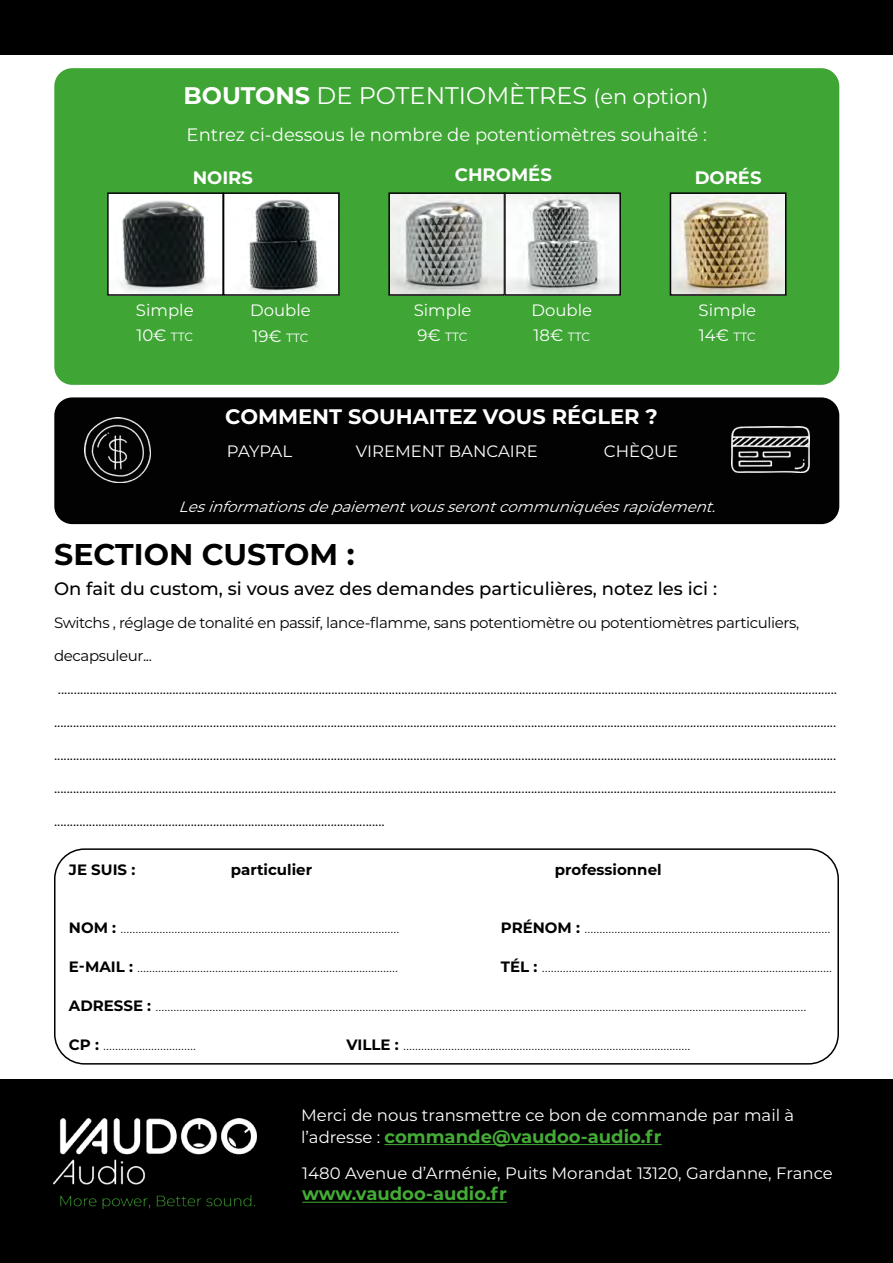
<style>
.page{position:relative;width:893px;height:1263px;background:#fff}
.page>*{position:absolute;margin:0;border:0;box-sizing:border-box;transform-origin:0 0}
.t1{font:700 30px "Montserrat";color:#000}
.t2{font:24px "Montserrat";color:#fff}
.t3{font:700 21px "Montserrat";color:#fff}
.t4{font:500 18px "Montserrat";color:#000}
.t5{font:700 18px "Montserrat";color:#44ac36}
.t6{font:18px "Montserrat";color:#fff}
.t7{font:700 18px "Montserrat";color:#fff}
.t8{font:16.5px/25.5px "Montserrat";color:#fff}
.t9{font:15px "Montserrat";letter-spacing:-.025em;color:#000}
.t10{font:300 15px "Montserrat";color:#000}
.t11{font:italic 15px "Montserrat";color:#fff}
.t12{font:700 15px "Montserrat";color:#000}
.t13{font:12px "Montserrat";color:#fff}
.s1{font-weight:700}
.s2{font-size:21px}
.s3{font-size:12px}
.s4{font-size:16.5px}
.s5{font-weight:400;font-size:16.5px;color:#fff}
</style>
<div class="page">
<div style="left:0;top:1079px;width:893px;height:184px;background:#000"></div>
<div style="left:54px;top:848px;width:785px;height:216px;border:2px solid #000;border-radius:30px"></div>
<div style="left:0;top:0;width:893px;height:54px;background:#000"></div>
<div style="left:54px;top:68px;width:785px;height:317px;background:#3fa535;border-radius:18px"></div>
<div style="left:54px;top:397px;width:785px;height:127px;background:#020203;border-radius:18px"></div>
<img style="left:54px;top:1118px;width:203px;height:91px">
<img style="left:110px;top:195px;width:227px;height:98px">
<div style="left:107px;top:192px;width:117px;height:104px;border:2px solid #000"></div>
<div style="left:223px;top:192px;width:117px;height:104px;border:2px solid #000"></div>
<img style="left:391px;top:195px;width:227px;height:98px">
<div style="left:388px;top:192px;width:117px;height:104px;border:2px solid #000"></div>
<div style="left:504px;top:192px;width:117px;height:104px;border:2px solid #000"></div>
<img style="left:673px;top:195px;width:110px;height:98px">
<div style="left:670px;top:192px;width:116px;height:104px;border:2px solid #000"></div>
<img style="left:84px;top:418px;width:66px;height:65px">
<img style="left:731px;top:426px;width:78px;height:46px">
<hr style="left:385px;top:1144px;width:277px;height:1px;background:#44ac36">
<hr style="left:302px;top:1202px;width:205px;height:1px;background:#44ac36">
<h2 class="t2" style="left:183px;top:79px;width:527px"><span class="s1">BOUTONS</span> DE POTENTIOMÈTRES <span class="s2">(en option)</span></h2>
<p class="t6" style="left:187px;top:122px;width:522px">Entrez ci-dessous le nombre de potentiomètres souhaité :</p>
<p class="t7" style="left:193px;top:165px;width:62px">NOIRS</p>
<p class="t7" style="left:455px;top:162px;width:98px">CHROMÉS</p>
<p class="t7" style="left:695px;top:165px;width:68px">DORÉS</p>
<p class="t8" style="left:136px;top:296px;width:59px">Simple<br>10€ <span class="s3">TTC</span></p>
<p class="t8" style="left:250px;top:297px;width:62px">Double<br>19€ <span class="s3">TTC</span></p>
<p class="t8" style="left:414px;top:296px;width:59px">Simple</p>
<p class="t13" style="left:418px;top:329px;width:52px"><span class="s4">9€</span> TTC</p>
<p class="t8" style="left:531px;top:296px;width:62px">Double<br>18€ <span class="s3">TTC</span></p>
<p class="t8" style="left:699px;top:296px;width:59px">Simple<br>14€ <span class="s3">TTC</span></p>
<h3 class="t3" style="left:225px;top:401px;width:434px">COMMENT SOUHAITEZ VOUS RÉGLER ?</h3>
<p class="t8" style="left:227px;top:438px;width:67px">PAYPAL</p>
<p class="t8" style="left:356px;top:438px;width:183px">VIREMENT BANCAIRE</p>
<p class="t8" style="left:604px;top:438px;width:76px">CHÈQUE</p>
<p class="t11" style="left:179px;top:497px;width:545px">Lesinformationsdepaiementvousserontcommuniquéesrapidement.</p>
<h1 class="t1" style="left:54px;top:533px;width:302px">SECTION CUSTOM :</h1>
<p class="t4" style="left:54px;top:576px;width:665px">On fait du custom, si vous avez des demandes particulières, notez les ici :</p>
<p class="t9" style="left:54px;top:612px;width:747px">Switchs , réglage de tonalité en passif, lance-flamme, sans potentiomètre ou potentiomètres particuliers,</p>
<p class="t9" style="left:54px;top:645px;width:99px">decapsuleur...</p>
<p class="t9" style="left:58px;top:678px;width:781px">.....................................................................................................................................................................................................................................................</p>
<p class="t9" style="left:54px;top:711px;width:784px">......................................................................................................................................................................................................................................................</p>
<p class="t9" style="left:54px;top:744px;width:784px">......................................................................................................................................................................................................................................................</p>
<p class="t9" style="left:54px;top:777px;width:784px">......................................................................................................................................................................................................................................................</p>
<p class="t9" style="left:54px;top:810px;width:332px">........................................................................................................</p>
<p class="t12" style="left:69px;top:859px;width:68px">JE SUIS :</p>
<p class="t12" style="left:231px;top:859px;width:83px">particulier</p>
<p class="t12" style="left:555px;top:859px;width:108px">professionnel</p>
<p class="t10" style="left:69px;top:918px;width:332px"><span class="s1">NOM :</span> .............................................................................................</p>
<p class="t10" style="left:501px;top:918px;width:331px"><span class="s1">PRÉNOM :</span> ..................................................................................</p>
<p class="t10" style="left:69px;top:957px;width:331px"><span class="s1">E-MAIL :</span> .......................................................................................</p>
<p class="t10" style="left:501px;top:957px;width:333px"><span class="s1">TÉL :</span> .................................................................................................</p>
<p class="t10" style="left:69px;top:996px;width:739px"><span class="s1">ADRESSE :</span> .........................................................................................................................................................................................................................</p>
<p class="t10" style="left:69px;top:1035px;width:129px"><span class="s1">CP :</span> ...............................</p>
<p class="t10" style="left:347px;top:1035px;width:345px"><span class="s1">VILLE :</span> ................................................................................................</p>
<p class="t8" style="left:301px;top:1102px;width:495px">Merci de nous transmettre ce bon de commande par mail à</p>
<p class="t5" style="left:301px;top:1123px;width:362px"><span class="s5">l’adresse :</span> commande@vaudoo-audio.fr</p>
<p class="t8" style="left:302px;top:1159px;width:532px">1480 Avenue d’Arménie, Puits Morandat 13120, Gardanne, France</p>
<p class="t5" style="left:302px;top:1181px;width:206px">www.vaudoo-audio.fr</p>
</div>
